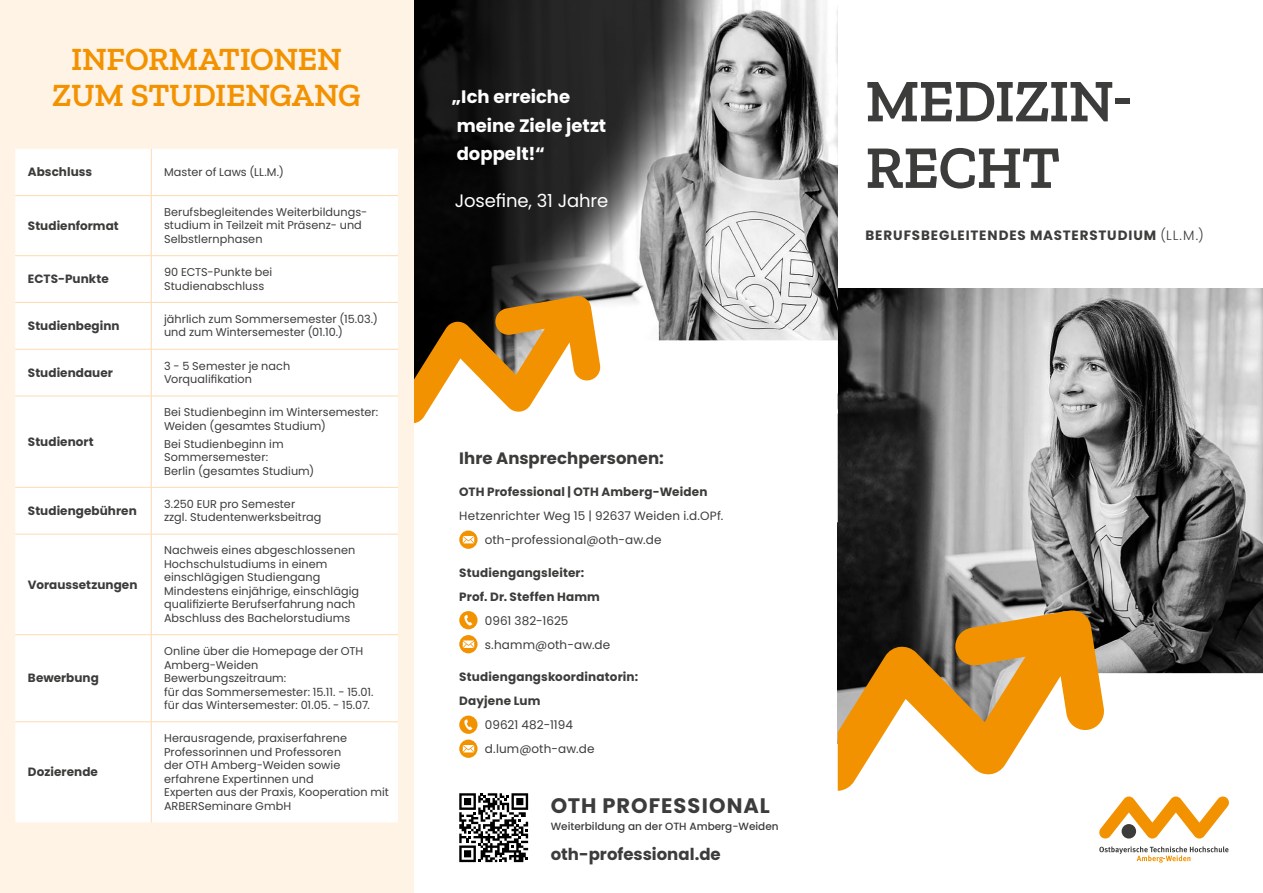
<style>
.page{position:relative;width:1263px;height:893px;background:#fff}
.page>*{position:absolute;margin:0;border:0;box-sizing:border-box;transform-origin:0 0}
.t1{font:600 60.6px/66.6px "Zilla Slab";letter-spacing:-.015em;color:#3c3c3b}
.t2{font:600 33px/36px "Zilla Slab";letter-spacing:-.01em;color:#f39200;text-align:center}
.t3{font:700 21px "Poppins";letter-spacing:.045em;color:#3c3c3b}
.t4{font:700 18px/28.5px "Poppins";color:#fff}
.t5{font:18px "Poppins";letter-spacing:-.005em;color:#fff}
.t6{font:700 16.5px "Poppins";color:#3c3c3b}
.t7{font:700 13.5px "Poppins";letter-spacing:.07em;color:#3c3c3b}
.t8{font:700 12px/24px "Poppins";letter-spacing:.005em;color:#3c3c3b}
.t9{font:12px/24px "Poppins";letter-spacing:.01em;color:#3c3c3b}
.t10{font:11.25px/13.5px "Poppins";letter-spacing:.005em;color:#3c3c3b}
.t11{font:500 10.5px "Poppins";color:#3c3c3b}
.s1{font-weight:300}
</style>
<div class="page">
<img style="left:838px;top:288px;width:425px;height:385px">
<img style="left:753px;top:0;width:85px;height:340px">
<svg style="left:413px;top:0;width:340px;height:340px;background:#585857"></svg>
<svg style="left:413px;top:340px;width:425px;height:182px"></svg>
<svg style="left:838px;top:610px;width:267px;height:181px"></svg>
<svg style="left:413px;top:296px;width:188px;height:127px"></svg>
<div style="left:0;top:0;width:413px;height:893px;background:#fff3e5"></div>
<svg style="left:459px;top:793px;width:69px;height:69px"></svg>
<div style="left:15px;top:149px;width:383px;height:673px;background:#fff"></div>
<hr style="left:151px;top:149px;width:1px;height:46px;background:#fddbb1">
<hr style="left:15px;top:195px;width:136px;height:1px;background:#fddbb1">
<hr style="left:151px;top:195px;width:247px;height:1px;background:#fddbb1">
<hr style="left:151px;top:196px;width:1px;height:59px;background:#fddbb1">
<hr style="left:15px;top:255px;width:136px;height:1px;background:#fddbb1">
<hr style="left:151px;top:255px;width:247px;height:1px;background:#fddbb1">
<hr style="left:151px;top:256px;width:1px;height:46px;background:#fddbb1">
<hr style="left:15px;top:302px;width:136px;height:1px;background:#fddbb1">
<hr style="left:151px;top:302px;width:247px;height:1px;background:#fddbb1">
<hr style="left:151px;top:303px;width:1px;height:46px;background:#fddbb1">
<hr style="left:15px;top:349px;width:136px;height:1px;background:#fddbb1">
<hr style="left:151px;top:349px;width:247px;height:1px;background:#fddbb1">
<hr style="left:151px;top:349px;width:1px;height:47px;background:#fddbb1">
<hr style="left:15px;top:396px;width:136px;height:1px;background:#fddbb1">
<hr style="left:151px;top:396px;width:247px;height:1px;background:#fddbb1">
<hr style="left:151px;top:396px;width:1px;height:91px;background:#fddbb1">
<hr style="left:15px;top:487px;width:136px;height:1px;background:#fddbb1">
<hr style="left:151px;top:487px;width:247px;height:1px;background:#fddbb1">
<hr style="left:151px;top:487px;width:1px;height:47px;background:#fddbb1">
<hr style="left:15px;top:534px;width:136px;height:1px;background:#fddbb1">
<hr style="left:151px;top:534px;width:247px;height:1px;background:#fddbb1">
<hr style="left:151px;top:534px;width:1px;height:100px;background:#fddbb1">
<hr style="left:15px;top:634px;width:136px;height:1px;background:#fddbb1">
<hr style="left:151px;top:634px;width:247px;height:1px;background:#fddbb1">
<hr style="left:151px;top:635px;width:1px;height:87px;background:#fddbb1">
<hr style="left:15px;top:721px;width:136px;height:1px;background:#fddbb1">
<hr style="left:151px;top:721px;width:247px;height:1px;background:#fddbb1">
<hr style="left:151px;top:722px;width:1px;height:100px;background:#fddbb1">
<svg style="left:459px;top:531px;width:18px;height:18px"></svg>
<svg style="left:463px;top:536px;width:11px;height:7px"></svg>
<div style="left:459px;top:611px;width:18px;height:18px;background:#f39200;border-radius:50%"></div>
<svg style="left:464px;top:615px;width:8px;height:11px"></svg>
<svg style="left:459px;top:635px;width:18px;height:18px"></svg>
<svg style="left:463px;top:640px;width:11px;height:8px"></svg>
<div style="left:459px;top:716px;width:18px;height:18px;background:#f39200;border-radius:50%"></div>
<svg style="left:464px;top:719px;width:8px;height:11px"></svg>
<svg style="left:459px;top:740px;width:18px;height:18px"></svg>
<svg style="left:463px;top:745px;width:11px;height:7px"></svg>
<svg style="left:1099px;top:846px;width:129px;height:17px"></svg>
<svg style="left:1099px;top:796px;width:130px;height:43px"></svg>
<div style="left:1121px;top:824px;width:15px;height:14px;background:#3c3c3b;border-radius:50%"></div>
<h2 class="t2" style="left:52px;top:41px;width:310px">INFORMATIONEN<br>ZUM STUDIENGANG</h2>
<p class="t8" style="left:28px;top:160px;width:66px">Abschluss</p>
<p class="t10" style="left:164px;top:165px;width:121px">Master of Laws (LL.M.)</p>
<p class="t8" style="left:28px;top:214px;width:92px">Studienformat</p>
<p class="t10" style="left:164px;top:205px;width:205px">Berufsbegleitendes Weiterbildungs&shy;studium in Teilzeit mit Präsenz- und<br>Selbstlernphasen</p>
<p class="t8" style="left:28px;top:267px;width:82px">ECTS-Punkte</p>
<p class="t10" style="left:164px;top:265px;width:110px">90 ECTS-Punkte bei<br>Studienabschluss</p>
<p class="t8" style="left:28px;top:314px;width:93px">Studienbeginn</p>
<p class="t10" style="left:164px;top:312px;width:215px">jährlich zum Sommersemester (15.03.) und zum Wintersemester (01.10.)</p>
<p class="t8" style="left:28px;top:361px;width:87px">Studiendauer</p>
<p class="t10" style="left:164px;top:359px;width:128px">3 - 5 Semester je nach<br>Vorqualifikation</p>
<p class="t8" style="left:28px;top:430px;width:67px">Studienort</p>
<p class="t10" style="left:164px;top:406px;width:216px">Bei Studienbeginn im Wintersemester:<br>Weiden (gesamtes Studium)</p>
<p class="t10" style="left:164px;top:437px;width:152px">Bei Studienbeginn im<br>Sommersemester:<br>Berlin (gesamtes Studium)</p>
<p class="t8" style="left:28px;top:499px;width:110px">Studiengebühren</p>
<p class="t10" style="left:164px;top:497px;width:159px">3.250 EUR pro Semester<br>zzgl. Studentenwerksbeitrag</p>
<p class="t8" style="left:28px;top:572px;width:111px">Voraussetzungen</p>
<p class="t8" style="left:28px;top:666px;width:72px">Bewerbung</p>
<p class="t8" style="left:28px;top:760px;width:72px">Dozierende</p>
<p class="t10" style="left:164px;top:544px;width:197px">Nachweis eines abgeschlossenen Hochschulstudiums in einem einschlägigen Studiengang Mindestens einjährige, einschlägig qualifizierte Berufserfahrung nach Abschluss des Bachelorstudiums</p>
<p class="t10" style="left:164px;top:644px;width:211px">Online über die Homepage der OTH<br>Amberg-Weiden<br>Bewerbungszeitraum:<br>für das Sommersemester: 15.11. - 15.01. für das Wintersemester: 01.05. - 15.07.</p>
<p class="t10" style="left:164px;top:731px;width:226px">Herausragende, praxiserfahrene<br>Professorinnen und Professoren<br>der OTH Amberg-Weiden sowie erfahrene Expertinnen und<br>Experten aus der Praxis, Kooperation mit<br>ARBERSeminare GmbH</p>
<h3 class="t4" style="left:452px;top:83px;width:156px">„Ich erreiche meine Ziele jetzt doppelt!“</h3>
<h3 class="t5" style="left:455px;top:190px;width:155px">Josefine, 31 Jahre</h3>
<h3 class="t6" style="left:459px;top:448px;width:206px">Ihre Ansprechpersonen:</h3>
<p class="t8" style="left:459px;top:480px;width:250px">OTH Professional | OTH Amberg-Weiden</p>
<p class="t9" style="left:485px;top:504px;width:240px;text-indent:-26px">Hetzenrichter Weg 15 | 92637 Weiden i.d.OPf. oth-professional@oth-aw.de</p>
<p class="t8" style="left:459px;top:561px;width:142px">Studiengangsleiter:<br>Prof. Dr. Steffen Hamm</p>
<p class="t9" style="left:485px;top:609px;width:127px">0961 382-1625 s.hamm@oth-aw.de</p>
<p class="t8" style="left:459px;top:665px;width:180px">Studiengangskoordinatorin:<br>Dayjene Lum</p>
<p class="t9" style="left:485px;top:713px;width:111px">09621 482-1194 d.lum@oth-aw.de</p>
<h3 class="t3" style="left:551px;top:793px;width:221px">OTH PROFESSIONAL</h3>
<h3 class="t6" style="left:551px;top:844px;width:172px">oth-professional.de</h3>
<p class="t11" style="left:551px;top:820px;width:229px">Weiterbildung an der OTH Amberg-Weiden</p>
<h1 class="t1" style="left:865px;top:68px;width:268px">MEDIZIN-<br>RECHT</h1>
<p class="t7" style="left:865px;top:227px;width:340px">BERUFSBEGLEITENDES MASTERSTUDIUM <span class="s1">(LL.M.)</span></p>
</div>
